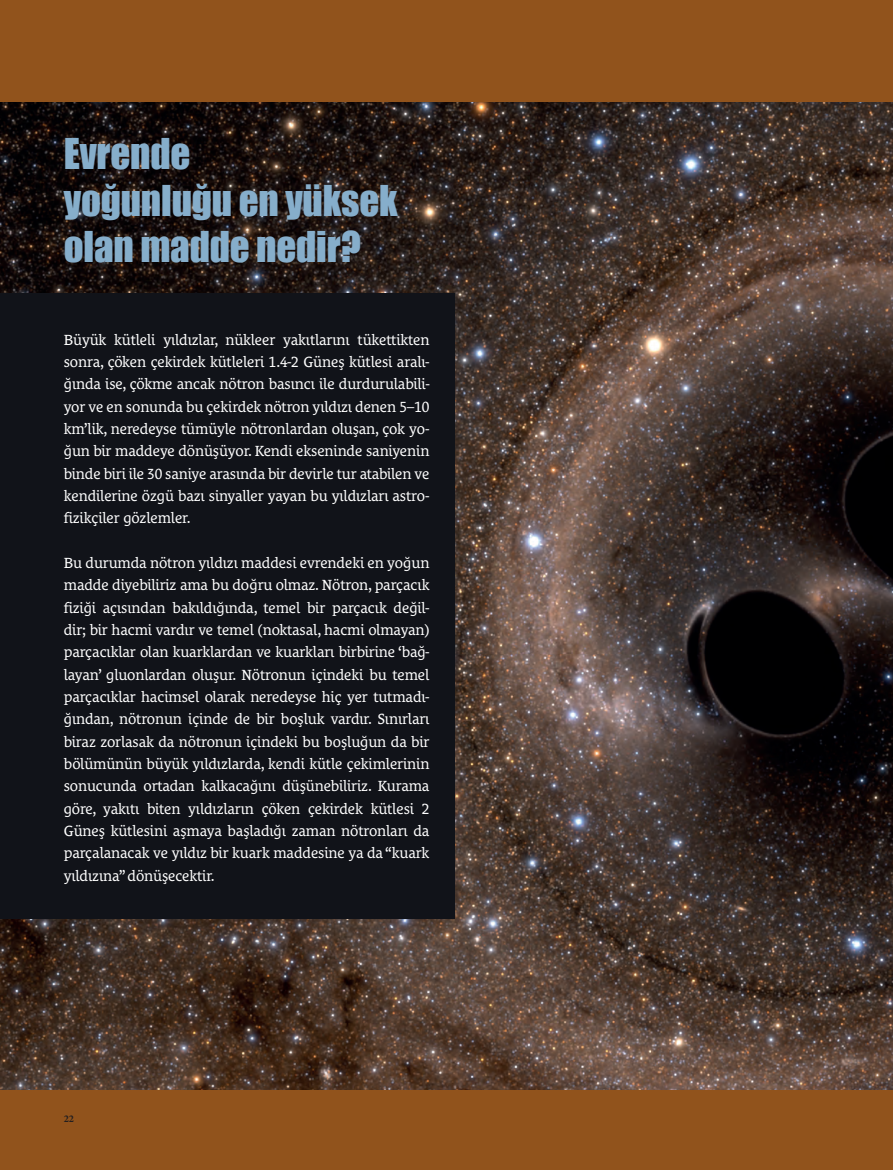
<style>
.page{position:relative;width:893px;height:1170px;background:#fff}
.page>*{position:absolute;margin:0;border:0;box-sizing:border-box;transform-origin:0 0}
.t1{font:39px/46.8px "Impact";letter-spacing:-.005em;color:#86aecb}
.t2{font:15px/22.4px "Le Monde Courrier Pro";letter-spacing:-.01em;color:#fff;text-align:justify}
.t3{font:700 10.35px "Minion Pro";color:#231f20}
</style>
<div class="page">
<div style="left:0;top:0;width:893px;height:1169px;background:#91531c"></div>
<img style="left:0;top:102px;width:893px;height:987px">
<div style="left:0;top:293px;width:455px;height:625px;background:#111319"></div>
<h1 class="t1" style="left:64px;top:129px;width:335px">Evrende<br>yoğunluğu en yüksek olan madde nedir?</h1>
<p class="t2" style="left:64px;top:326px;width:367px">Büyük kütleli yıldızlar, nükleer yakıtlarını tükettikten sonra, çöken çekirdek kütleleri 1.4-2 Güneş kütlesi aralı&shy;ğında ise, çökme ancak nötron basıncı ile durdurulabili&shy;yor ve en sonunda bu çekirdek nötron yıldızı denen 5–10 km’lik, neredeyse tümüyle nötronlardan oluşan, çok yo&shy;ğun bir maddeye dönüşüyor. Kendi ekseninde saniyenin binde biri ile 30 saniye arasında bir devirle tur atabilen ve kendilerine özgü bazı sinyaller yayan bu yıldızları astro&shy;fizikçiler gözlemler.</p>
<p class="t2" style="left:64px;top:549px;width:367px">Bu durumda nötron yıldızı maddesi evrendeki en yoğun madde diyebiliriz ama bu doğru olmaz. Nötron, parçacık fiziği açısından bakıldığında, temel bir parçacık değil&shy;dir; bir hacmi vardır ve temel (noktasal, hacmi olmayan) parçacıklar olan kuarklardan ve kuarkları birbirine ‘bağ&shy;layan’ gluonlardan oluşur. Nötronun içindeki bu temel parçacıklar hacimsel olarak neredeyse hiç yer tutmadı&shy;ğından, nötronun içinde de bir boşluk vardır. Sınırları biraz zorlasak da nötronun içindeki bu boşluğun da bir bölümünün büyük yıldızlarda, kendi kütle çekimlerinin sonucunda ortadan kalkacağını düşünebiliriz. Kurama göre, yakıtı biten yıldızların çöken çekirdek kütlesi 2<br>Güneş kütlesini aşmaya başladığı zaman nötronları da parçalanacak ve yıldız bir kuark maddesine ya da “kuark yıldızına” dönüşecektir.</p>
<p class="t3" style="left:64px;top:1111px;width:12px">22</p>
</div>
